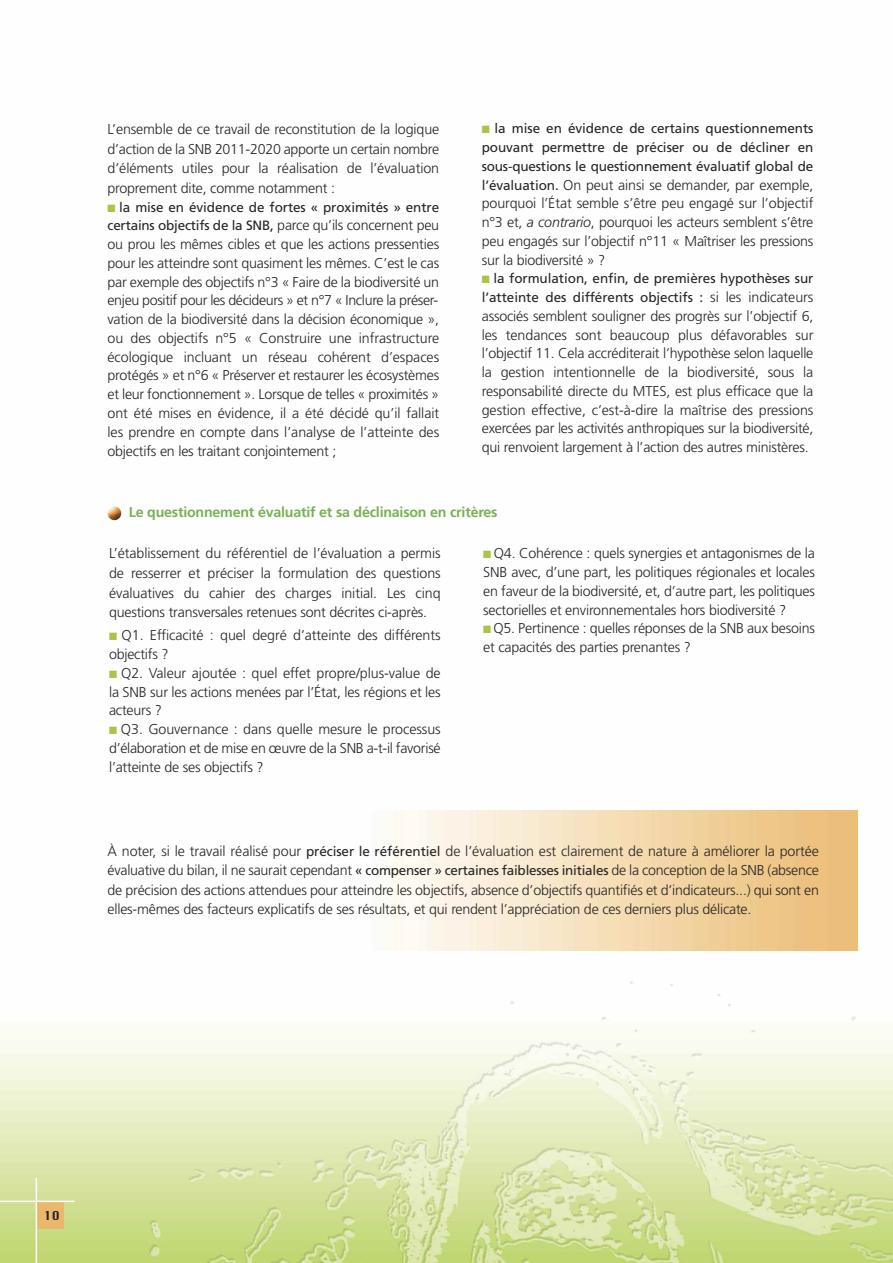
<style>
.page{position:relative;width:893px;height:1263px;background:#fff}
.page>*{position:absolute;margin:0;border:0;box-sizing:border-box;transform-origin:0 0}
.t1{font:300 14.25px/18.8px "Frutiger";letter-spacing:-.015em;color:#272526;text-align:justify}
.t2{font:700 14.25px "Frutiger";letter-spacing:-.015em;color:#79b153}
.t3{font:13.5px/18.8px "Frutiger";letter-spacing:-.005em;color:#272526}
.t4{font:12px "Chicago FLF";color:#272526}
.s1{color:#aac349}
.s2{font-weight:300;font-size:14.25px}
.s3{font-weight:400;font-size:13.5px}
.s4{font-style:italic}
</style>
<div class="page">
<img style="left:0;top:508px;width:893px;height:755px">
<div style="left:37px;top:1202px;width:27px;height:26px;background:#eab76d"></div>
<hr style="left:36px;top:1178px;width:1px;height:85px;background:#fff">
<hr style="left:0;top:1200px;width:75px;height:2px;background:#fff">
<img style="left:108px;top:506px;width:13px;height:14px;border-radius:50%">
<img style="left:93px;top:811px;width:764px;height:139px">
<p class="t1" style="left:108px;top:120px;width:333px;line-height:19.6px">L’ensemble de ce travail de reconstitution de la logique d’action de la SNB 2011-2020 apporte un certain nombre d’éléments utiles pour la réalisation de l’évaluation proprement dite, comme notamment :</p>
<p class="t3" style="left:108px;top:199px;width:333px"><span class="s1">■</span> la mise en évidence de fortes « proximités » entre certains objectifs de la SNB, <span class="s2">parce qu’ils concernent peu</span></p>
<p class="t1" style="left:108px;top:236px;width:333px">ou prou les mêmes cibles et que les actions pressenties pour les atteindre sont quasiment les mêmes. C’est le cas par exemple des objectifs n°3 « Faire de la biodiversité un enjeu positif pour les décideurs » et n°7 « Inclure la préser&shy;vation de la biodiversité dans la décision économique », ou des objectifs n°5 « Construire une infrastructure écologique incluant un réseau cohérent d’espaces protégés » et n°6 « Préserver et restaurer les écosystèmes et leur fonctionnement ». Lorsque de telles « proximités » ont été mises en évidence, il a été décidé qu’il fallait les prendre en compte dans l’analyse de l’atteinte des objectifs en les traitant conjointement ;</p>
<p class="t3" style="left:482px;top:120px;width:333px;text-align:justify"><span class="s1">■</span> la mise en évidence de certains questionnements pouvant permettre de préciser ou de décliner en sous-questions le questionnement évaluatif global de</p>
<p class="t1" style="left:482px;top:176px;width:333px"><span class="s3">l’évaluation.</span> On peut ainsi se demander, par exemple, pourquoi l’État semble s’être peu engagé sur l’objectif n°3 et, <span class="s4">a contrario</span>, pourquoi les acteurs semblent s’être peu engagés sur l’objectif n°11 « Maîtriser les pressions sur la biodiversité » ?</p>
<p class="t3" style="left:482px;top:270px;width:333px"><span class="s1">■</span> la formulation, enfin, de premières hypothèses sur l’atteinte des différents objectifs : <span class="s2">si les indicateurs</span></p>
<p class="t1" style="left:482px;top:308px;width:333px">associés semblent souligner des progrès sur l’objectif 6, les tendances sont beaucoup plus défavorables sur l’objectif 11. Cela accréditerait l’hypothèse selon laquelle la gestion intentionnelle de la biodiversité, sous la responsabilité directe du MTES, est plus efficace que la gestion effective, c’est-à-dire la maîtrise des pressions exercées par les activités anthropiques sur la biodiversité, qui renvoient largement à l’action des autres ministères.</p>
<p class="t2" style="left:129px;top:506px;width:370px">Le questionnement évaluatif et sa déclinaison en critères</p>
<p class="t1" style="left:109px;top:545px;width:333px;line-height:19.6px">L’établissement du référentiel de l’évaluation a permis de resserrer et préciser la formulation des questions évaluatives du cahier des charges initial. Les cinq questions transversales retenues sont décrites ci-après.</p>
<p class="t1" style="left:109px;top:627px;width:333px"><span class="s1">■</span> Q1. Efficacité : quel degré d’atteinte des différents objectifs ?</p>
<p class="t1" style="left:109px;top:665px;width:333px"><span class="s1">■</span> Q2. Valeur ajoutée : quel effet propre/plus-value de la SNB sur les actions menées par l’État, les régions et les acteurs ?</p>
<p class="t1" style="left:109px;top:721px;width:333px"><span class="s1">■</span> Q3. Gouvernance : dans quelle mesure le processus d’élaboration et de mise en œuvre de la SNB a-t-il favorisé l’atteinte de ses objectifs ?</p>
<p class="t1" style="left:483px;top:545px;width:333px"><span class="s1">■</span> Q4. Cohérence : quels synergies et antagonismes de la SNB avec, d’une part, les politiques régionales et locales en faveur de la biodiversité, et, d’autre part, les politiques sectorielles et environnementales hors biodiversité ?</p>
<p class="t1" style="left:483px;top:620px;width:333px"><span class="s1">■</span> Q5. Pertinence : quelles réponses de la SNB aux besoins et capacités des parties prenantes ?</p>
<p class="t1" style="left:108px;top:842px;width:713px;line-height:19.5px">À noter, si le travail réalisé pour <span class="s3">préciser le référentiel</span> de l’évaluation est clairement de nature à améliorer la portée évaluative du bilan, il ne saurait cependant <span class="s3">« compenser » certaines faiblesses initiales</span> de la conception de la SNB (absence de précision des actions attendues pour atteindre les objectifs, absence d’objectifs quantifiés et d’indicateurs...) qui sont en elles-mêmes des facteurs explicatifs de ses résultats, et qui rendent l’appréciation de ces derniers plus délicate.</p>
<p class="t4" style="left:44px;top:1208px;width:18px">10</p>
</div>
